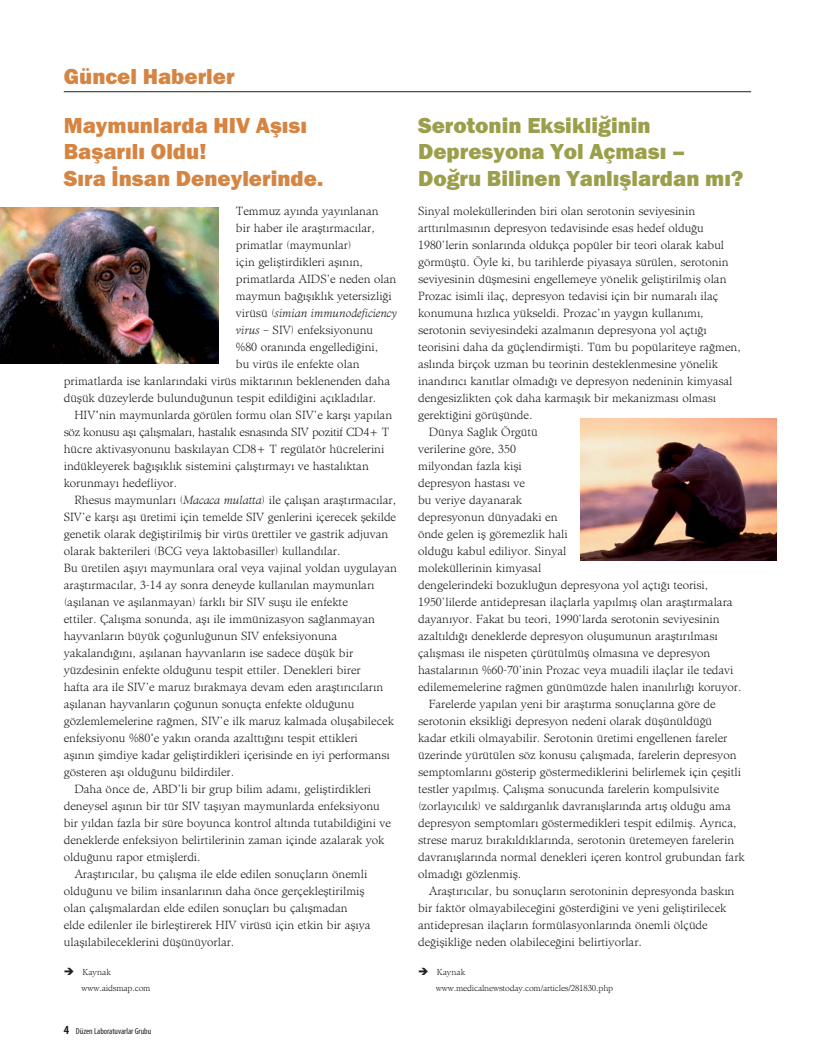
<style>
.page{position:relative;width:815px;height:1063px;background:#fff}
.page>*{position:absolute;margin:0;border:0;box-sizing:border-box;transform-origin:0 0}
.t1{font:800 22.5px/48.8px "Franklin Gothic";color:#d58442}
.t2{font:800 22.5px/26.2px "Franklin Gothic";color:#9b9f4b}
.t3{font:11.88px "Admine";color:#231f20}
.t4{font:11.88px "Admine";letter-spacing:-.02em;color:#231f20}
.t5{font:italic 300 11.88px "Admine";color:#231f20}
.t6{font:8.75px/16px "Admine";letter-spacing:-.02em;color:#231f20}
.t7{font:condensed 8.75px "Myriad Pro";color:#231f20}
.s1{font-weight:400;font-style:normal}
.s2{font-weight:300;font-style:italic}
.s3{font-weight:700;font-size:12.5px}
</style>
<div class="page">
<img style="left:0;top:207px;width:218px;height:157px">
<hr style="left:64px;top:91px;width:687px;height:1px;background:#231f20">
<img style="left:580px;top:418px;width:196px;height:143px">
<h1 class="t1" style="left:64px;top:54px;width:245px">Güncel Haberler<br>Maymunlarda HIV Aşısı</h1>
<h1 class="t1" style="left:64px;top:140px;width:261px;line-height:26.2px">Başarılı Oldu!<br>Sıra İnsan Deneylerinde.</h1>
<p class="t3" style="left:236px;top:206px;width:144px">Temmuz ayında yayınlanan</p>
<p class="t3" style="left:236px;top:224px;width:140px">bir haber ile araştırmacılar,</p>
<p class="t3" style="left:236px;top:241px;width:117px">primatlar (maymunlar)</p>
<p class="t3" style="left:236px;top:258px;width:129px">için geliştirdikleri aşının,</p>
<p class="t3" style="left:236px;top:275px;width:162px">primatlarda AIDS’e neden olan</p>
<p class="t3" style="left:236px;top:292px;width:157px">maymun bağışıklık yetersizliği</p>
<p class="t5" style="left:236px;top:309px;width:162px"><span class="s1">virüsü (</span>simian immunodeficiency</p>
<p class="t3" style="left:236px;top:326px;width:139px"><span class="s2">virus</span> – SIV) enfeksiyonunu</p>
<p class="t3" style="left:236px;top:343px;width:144px">%80 oranında engellediğini,</p>
<p class="t3" style="left:236px;top:360px;width:125px">bu virüs ile enfekte olan</p>
<p class="t3" style="left:64px;top:377px;width:328px">primatlarda ise kanlarındaki virüs miktarının beklenenden daha</p>
<p class="t3" style="left:64px;top:394px;width:314px">düşük düzeylerde bulunduğunun tespit edildiğini açıkladılar.</p>
<p class="t3" style="left:74px;top:411px;width:319px">HIV'nin maymunlarda görülen formu olan SIV’e karşı yapılan</p>
<p class="t4" style="left:64px;top:428px;width:327px">söz konusu aşı çalışmaları, hastalık esnasında SIV pozitif CD4+ T</p>
<p class="t3" style="left:64px;top:445px;width:322px">hücre aktivasyonunu baskılayan CD8+ T regülatör hücrelerini</p>
<p class="t3" style="left:64px;top:462px;width:307px">indükleyerek bağışıklık sistemini çalıştırmayı ve hastalıktan</p>
<p class="t3" style="left:64px;top:479px;width:115px">korunmayı hedefliyor.</p>
<p class="t3" style="left:74px;top:496px;width:323px">Rhesus maymunları (<span class="s2">Macaca mulatta</span>) ile çalışan araştırmacılar,</p>
<p class="t3" style="left:64px;top:513px;width:334px">SIV’e karşı aşı üretimi için temelde SIV genlerini içerecek şekilde</p>
<p class="t3" style="left:64px;top:530px;width:326px">genetik olarak değiştirilmiş bir virüs ürettiler ve gastrik adjuvan</p>
<p class="t3" style="left:64px;top:547px;width:278px">olarak bakterileri (BCG veya laktobasiller) kullandılar.</p>
<p class="t3" style="left:64px;top:564px;width:335px">Bu üretilen aşıyı maymunlara oral veya vajinal yoldan uygulayan</p>
<p class="t3" style="left:64px;top:581px;width:312px">araştırmacılar, 3-14 ay sonra deneyde kullanılan maymunları</p>
<p class="t3" style="left:64px;top:598px;width:286px">(aşılanan ve aşılanmayan) farklı bir SIV suşu ile enfekte</p>
<p class="t3" style="left:64px;top:615px;width:313px">ettiler. Çalışma sonunda, aşı ile immünizasyon sağlanmayan</p>
<p class="t3" style="left:64px;top:632px;width:275px">hayvanların büyük çoğunluğunun SIV enfeksiyonuna</p>
<p class="t3" style="left:64px;top:649px;width:291px">yakalandığını, aşılanan hayvanların ise sadece düşük bir</p>
<p class="t3" style="left:64px;top:666px;width:298px">yüzdesinin enfekte olduğunu tespit ettiler. Denekleri birer</p>
<p class="t3" style="left:64px;top:683px;width:321px">hafta ara ile SIV’e maruz bırakmaya devam eden araştırıcıların</p>
<p class="t3" style="left:64px;top:700px;width:292px">aşılanan hayvanların çoğunun sonuçta enfekte olduğunu</p>
<p class="t3" style="left:64px;top:717px;width:332px">gözlemlemelerine rağmen, SIV’e ilk maruz kalmada oluşabilecek</p>
<p class="t3" style="left:64px;top:734px;width:296px">enfeksiyonu %80'e yakın oranda azalttığını tespit ettikleri</p>
<p class="t3" style="left:64px;top:751px;width:327px">aşının şimdiye kadar geliştirdikleri içerisinde en iyi performansı</p>
<p class="t3" style="left:64px;top:768px;width:172px">gösteren aşı olduğunu bildirdiler.</p>
<p class="t3" style="left:74px;top:785px;width:298px">Daha önce de, ABD’li bir grup bilim adamı, geliştirdikleri</p>
<p class="t3" style="left:64px;top:802px;width:318px">deneysel aşının bir tür SIV taşıyan maymunlarda enfeksiyonu</p>
<p class="t3" style="left:64px;top:819px;width:329px">bir yıldan fazla bir süre boyunca kontrol altında tutabildiğini ve</p>
<p class="t3" style="left:64px;top:836px;width:322px">deneklerde enfeksiyon belirtilerinin zaman içinde azalarak yok</p>
<p class="t3" style="left:64px;top:853px;width:139px">olduğunu rapor etmişlerdi.</p>
<p class="t3" style="left:74px;top:870px;width:294px">Araştırıcılar, bu çalışma ile elde edilen sonuçların önemli</p>
<p class="t3" style="left:64px;top:887px;width:302px">olduğunu ve bilim insanlarının daha önce gerçekleştirilmiş</p>
<p class="t3" style="left:64px;top:904px;width:285px">olan çalışmalardan elde edilen sonuçları bu çalışmadan</p>
<p class="t3" style="left:64px;top:921px;width:308px">elde edilenler ile birleştirerek HIV virüsü için etkin bir aşıya</p>
<p class="t3" style="left:64px;top:938px;width:172px">ulaşılabileceklerini düşünüyorlar.</p>
<p class="t6" style="left:81px;top:965px;width:71px">Kaynak www.aidsmap.com</p>
<p class="t7" style="left:64px;top:1028px;width:89px"><span class="s3">4</span> Düzen Laboratuvarlar Grubu</p>
<h1 class="t2" style="left:418px;top:114px;width:327px">Serotonin Eksikliğinin<br>Depresyona Yol Açması –<br>Doğru Bilinen Yanlışlardan mı?</h1>
<p class="t3" style="left:418px;top:206px;width:279px">Sinyal moleküllerinden biri olan serotonin seviyesinin</p>
<p class="t3" style="left:418px;top:224px;width:287px">arttırılmasının depresyon tedavisinde esas hedef olduğu</p>
<p class="t3" style="left:418px;top:241px;width:308px">1980’lerin sonlarında oldukça popüler bir teori olarak kabul</p>
<p class="t3" style="left:418px;top:258px;width:312px">görmüştü. Öyle ki, bu tarihlerde piyasaya sürülen, serotonin</p>
<p class="t3" style="left:418px;top:275px;width:310px">seviyesinin düşmesini engellemeye yönelik geliştirilmiş olan</p>
<p class="t3" style="left:418px;top:292px;width:302px">Prozac isimli ilaç, depresyon tedavisi için bir numaralı ilaç</p>
<p class="t3" style="left:418px;top:309px;width:287px">konumuna hızlıca yükseldi. Prozac’ın yaygın kullanımı,</p>
<p class="t3" style="left:418px;top:326px;width:290px">serotonin seviyesindeki azalmanın depresyona yol açtığı</p>
<p class="t3" style="left:418px;top:343px;width:324px">teorisini daha da güçlendirmişti. Tüm bu popülariteye rağmen,</p>
<p class="t3" style="left:418px;top:360px;width:301px">aslında birçok uzman bu teorinin desteklenmesine yönelik</p>
<p class="t3" style="left:418px;top:377px;width:316px">inandırıcı kanıtlar olmadığı ve depresyon nedeninin kimyasal</p>
<p class="t3" style="left:418px;top:394px;width:299px">dengesizlikten çok daha karmaşık bir mekanizması olması</p>
<p class="t3" style="left:418px;top:411px;width:116px">gerektiğini görüşünde.</p>
<p class="t3" style="left:429px;top:428px;width:111px">Dünya Sağlık Örgütü</p>
<p class="t3" style="left:418px;top:445px;width:99px">verilerine göre, 350</p>
<p class="t3" style="left:418px;top:462px;width:105px">milyondan fazla kişi</p>
<p class="t3" style="left:418px;top:479px;width:108px">depresyon hastası ve</p>
<p class="t3" style="left:418px;top:496px;width:105px">bu veriye dayanarak</p>
<p class="t3" style="left:418px;top:513px;width:141px">depresyonun dünyadaki en</p>
<p class="t3" style="left:418px;top:530px;width:151px">önde gelen iş göremezlik hali</p>
<p class="t3" style="left:418px;top:547px;width:150px">olduğu kabul ediliyor. Sinyal</p>
<p class="t3" style="left:418px;top:564px;width:125px">moleküllerinin kimyasal</p>
<p class="t3" style="left:418px;top:581px;width:292px">dengelerindeki bozukluğun depresyona yol açtığı teorisi,</p>
<p class="t3" style="left:418px;top:598px;width:316px">1950’lilerde antidepresan ilaçlarla yapılmış olan araştırmalara</p>
<p class="t3" style="left:418px;top:615px;width:303px">dayanıyor. Fakat bu teori, 1990’larda serotonin seviyesinin</p>
<p class="t3" style="left:418px;top:632px;width:301px">azaltıldığı deneklerde depresyon oluşumunun araştırılması</p>
<p class="t3" style="left:418px;top:649px;width:294px">çalışması ile nispeten çürütülmüş olmasına ve depresyon</p>
<p class="t3" style="left:418px;top:666px;width:317px">hastalarının %60-70’inin Prozac veya muadili ilaçlar ile tedavi</p>
<p class="t3" style="left:418px;top:683px;width:325px">edilememelerine rağmen günümüzde halen inanılırlığı koruyor.</p>
<p class="t3" style="left:429px;top:700px;width:288px">Farelerde yapılan yeni bir araştırma sonuçlarına göre de</p>
<p class="t3" style="left:418px;top:717px;width:296px">serotonin eksikliği depresyon nedeni olarak düşünüldüğü</p>
<p class="t3" style="left:418px;top:734px;width:311px">kadar etkili olmayabilir. Serotonin üretimi engellenen fareler</p>
<p class="t3" style="left:418px;top:751px;width:320px">üzerinde yürütülen söz konusu çalışmada, farelerin depresyon</p>
<p class="t3" style="left:418px;top:768px;width:325px">semptomlarını gösterip göstermediklerini belirlemek için çeşitli</p>
<p class="t3" style="left:418px;top:785px;width:303px">testler yapılmış. Çalışma sonucunda farelerin kompulsivite</p>
<p class="t3" style="left:418px;top:802px;width:314px">(zorlayıcılık) ve saldırganlık davranışlarında artış olduğu ama</p>
<p class="t3" style="left:418px;top:819px;width:320px">depresyon semptomları göstermedikleri tespit edilmiş. Ayrıca,</p>
<p class="t3" style="left:418px;top:836px;width:318px">strese maruz bırakıldıklarında, serotonin üretemeyen farelerin</p>
<p class="t3" style="left:418px;top:853px;width:328px">davranışlarında normal denekleri içeren kontrol grubundan fark</p>
<p class="t3" style="left:418px;top:870px;width:105px">olmadığı gözlenmiş.</p>
<p class="t3" style="left:429px;top:887px;width:307px">Araştırıcılar, bu sonuçların serotoninin depresyonda baskın</p>
<p class="t3" style="left:418px;top:904px;width:310px">bir faktör olmayabileceğini gösterdiğini ve yeni geliştirilecek</p>
<p class="t3" style="left:418px;top:921px;width:291px">antidepresan ilaçların formülasyonlarında önemli ölçüde</p>
<p class="t3" style="left:418px;top:938px;width:225px">değişikliğe neden olabileceğini belirtiyorlar.</p>
<p class="t6" style="left:436px;top:965px;width:179px">Kaynak www.medicalnewstoday.com/articles/281830.php</p>
</div>
